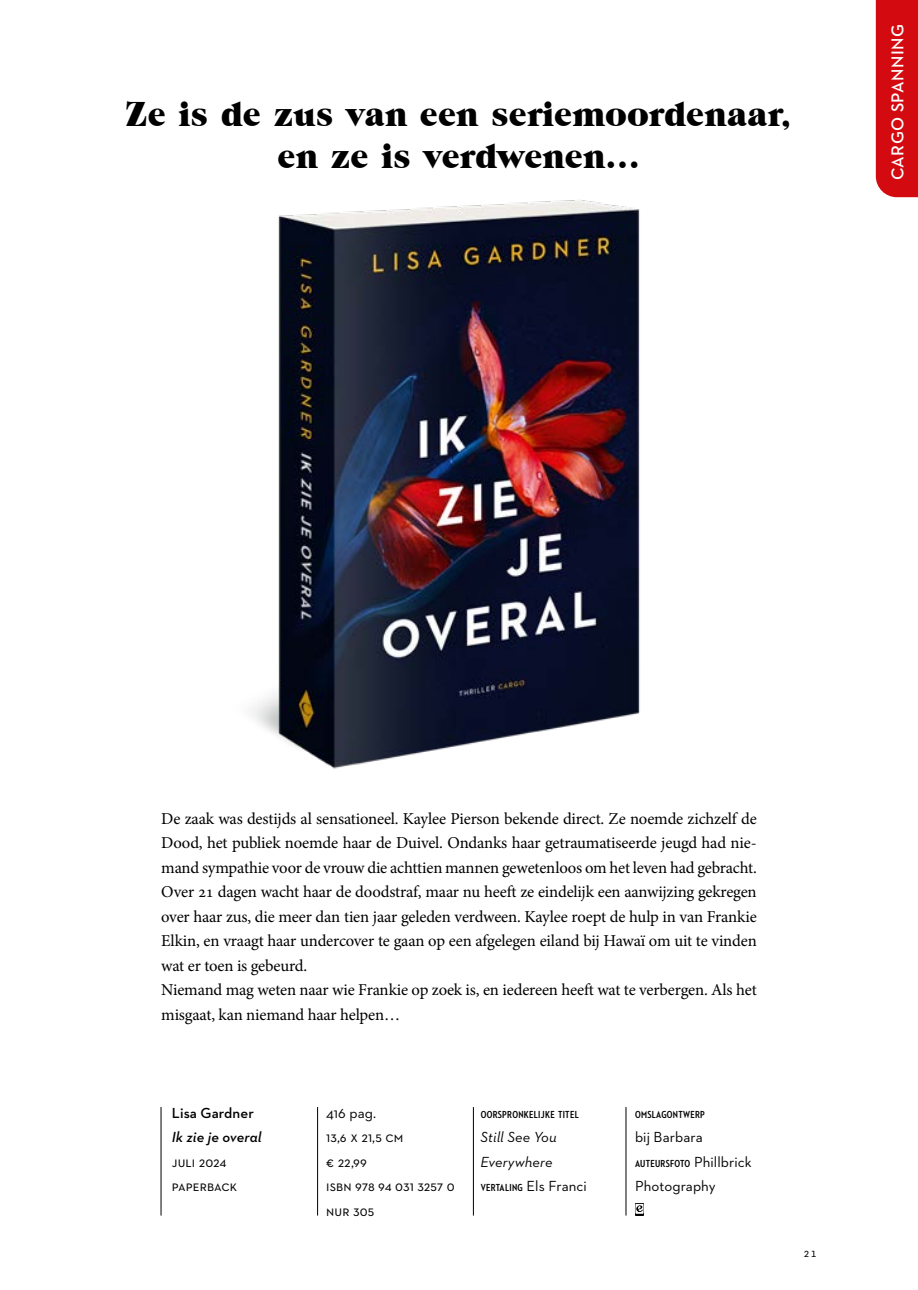
<style>
.page{position:relative;width:918px;height:1290px;background:#fff}
.page>*{position:absolute;margin:0;border:0;box-sizing:border-box;transform-origin:0 0}
.t1{font:35px/42px "Grouch IT Cby BT";color:#000;text-align:center}
.t2{font:600 17.5px "Neutraface 2 Text";letter-spacing:.03em;color:#fff}
.t3{font:16.62px/24.5px "Minion Pro";letter-spacing:-.01em;color:#000}
.t4{font:14.88px/24.5px "Neutraface 2 Text";letter-spacing:.005em;color:#000}
.t5{font:italic 14.88px/24.5px "Neutraface 2 Text";letter-spacing:.005em;color:#000}
.t6{font:italic 600 14.88px "Neutraface 2 Text";letter-spacing:.005em;color:#000}
.t7{font:600 14.88px "Neutraface 2 Text";letter-spacing:.005em;color:#000}
.t8{font:12.25px "Neutraface 2 Text";color:#000}
.t9{font:700 10.33px "Neutraface 2 Condensed";letter-spacing:.03em;color:#000}
.s1{font-family:"Neutraface 2 Text";font-weight:400;font-size:14.88px}
</style>
<div class="page">
<svg style="left:635px;top:1203px;width:8px;height:12px"></svg>
<hr style="left:161px;top:1107px;width:1px;height:108px;background:#000">
<hr style="left:317px;top:1107px;width:1px;height:108px;background:#000">
<hr style="left:473px;top:1107px;width:1px;height:108px;background:#000">
<hr style="left:626px;top:1107px;width:1px;height:108px;background:#000">
<div style="left:876px;top:0;width:42px;height:197px;background:#d40a11"></div>
<img style="left:251px;top:200px;width:389px;height:569px">
<h1 class="t1" style="left:126px;top:92px;width:668px">Ze is de zus van een seriemoordenaar, en ze is verdwenen…</h1>
<p class="t2" style="left:886px;top:180px;width:158px;rotate:-90deg">CARGO SPANNING</p>
<p class="t3" style="left:161px;top:806px;width:597px">De zaak was destijds al sensationeel. Kaylee Pierson bekende direct. Ze noemde zichzelf de Dood, het publiek noemde haar de Duivel. Ondanks haar getraumatiseerde jeugd had nie&shy;mand sympathie voor de vrouw die achttien mannen gewetenloos om het leven had gebracht.<br>Over 21 dagen wacht haar de doodstraf, maar nu heeft ze eindelijk een aanwijzing gekregen over haar zus, die meer dan tien jaar geleden verdween. Kaylee roept de hulp in van Frankie Elkin, en vraagt haar undercover te gaan op een afgelegen eiland bij Hawaï om uit te vinden wat er toen is gebeurd.<br>Niemand mag weten naar wie Frankie op zoek is, en iedereen heeft wat te verbergen. Als het misgaat, kan niemand haar helpen…</p>
<p class="t7" style="left:172px;top:1103px;width:83px">Lisa Gardner</p>
<p class="t6" style="left:172px;top:1128px;width:91px">Ik zie je overal</p>
<p class="t4" style="left:172px;top:1149px;width:67px">Juli 2024<br>Paperback</p>
<p class="t4" style="left:326px;top:1100px;width:130px">416 pag.<br>13,6 x 21,5 cm<br>€ 22,99<br>isbn 978 94 031 3257 0 nur 305</p>
<p class="t9" style="left:481px;top:1108px;width:100px">OORSPRONKELIJKE TITEL</p>
<p class="t5" style="left:481px;top:1125px;width:77px">Still See You<br>Everywhere</p>
<p class="t9" style="left:481px;top:1182px;width:108px">VERTALING <span class="s1">Els Franci</span></p>
<p class="t9" style="left:635px;top:1108px;width:71px">OMSLAGONTWERP</p>
<p class="t4" style="left:635px;top:1125px;width:69px">bij Barbara</p>
<p class="t9" style="left:635px;top:1157px;width:118px">AUTEURSFOTO <span class="s1">Phillbrick</span></p>
<p class="t4" style="left:635px;top:1174px;width:82px">Photography</p>
<p class="t8" style="left:803px;top:1245px;width:15px">21</p>
</div>
